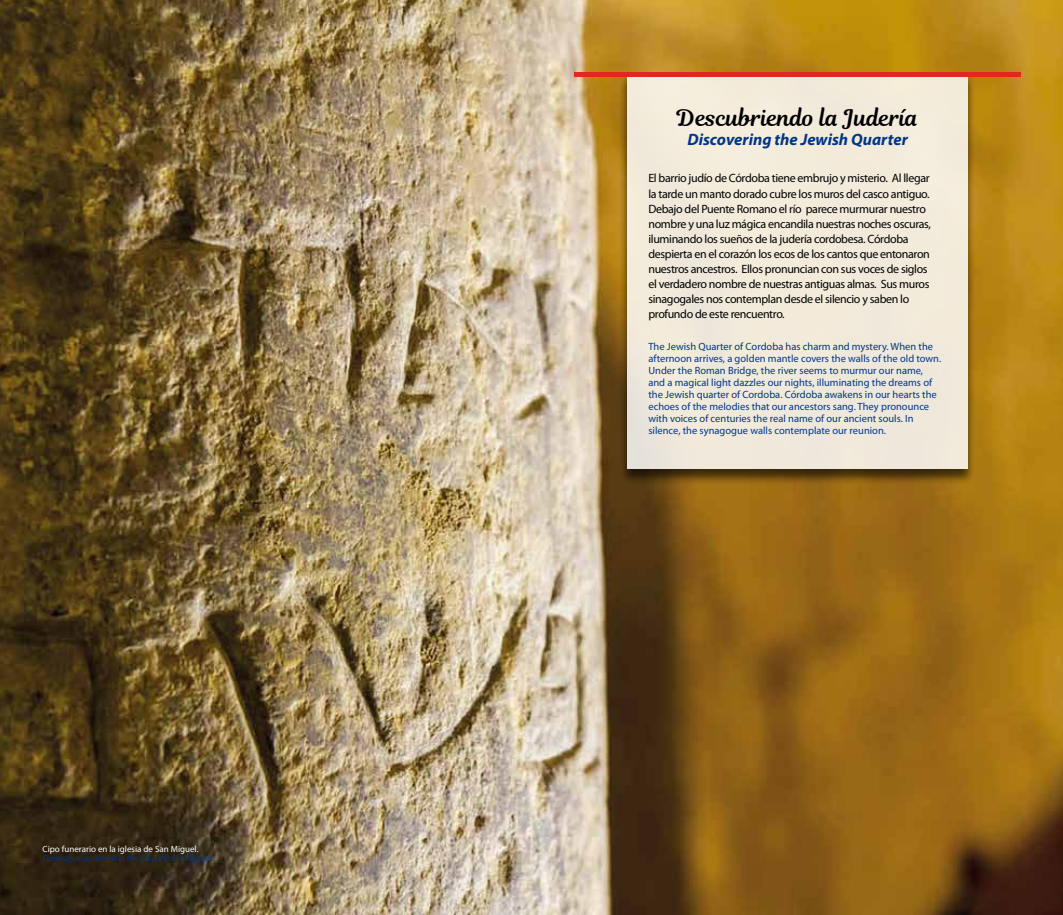
<style>
.page{position:relative;width:1063px;height:915px;background:#fff}
.page>*{position:absolute;margin:0;border:0;box-sizing:border-box;transform-origin:0 0}
.t1{font:22.5px "Magnolia Script";color:#000}
.t2{font:italic 700 16.5px "Myriad Pro";color:#00368a}
.t3{font:12px/15px "Myriad Pro";letter-spacing:-.03em;color:#000}
.t4{font:10.5px/12px "Myriad Pro";color:#00368a}
.t5{font:italic 9px "Myriad Pro";color:#00368a}
.t6{font:9px "Myriad Pro";color:#fff}
</style>
<div class="page">
<img style="left:0;top:0;width:1063px;height:914px">
<div style="left:619px;top:73px;width:357px;height:412px;background:#000;opacity:.75"></div>
<div style="left:627px;top:72px;width:340px;height:396px;background:#f2eadb"></div>
<div style="left:574px;top:72px;width:446px;height:5px;background:#e42620"></div>
<p class="t6" style="left:43px;top:842px;width:158px">Cipo funerario en la iglesia de San Miguel.</p>
<p class="t5" style="left:43px;top:851px;width:173px">Funerary monument in the Church of St. Miguel.</p>
<h1 class="t1" style="left:677px;top:101px;width:243px">Descubriendo la Judería</h1>
<h2 class="t2" style="left:687px;top:129px;width:222px">Discovering the Jewish Quarter</h2>
<p class="t3" style="left:648px;top:171px;width:284px">El barrio judío de Córdoba tiene embrujo y misterio. Al llegar la tarde un manto dorado cubre los muros del casco antiguo.<br>Debajo del Puente Romano el río parece murmurar nuestro nombre y una luz mágica encandila nuestras noches oscuras, iluminando los sueños de la judería cordobesa. Córdoba despierta en el corazón los ecos de los cantos que entonaron nuestros ancestros. Ellos pronuncian con sus voces de siglos el verdadero nombre de nuestras antiguas almas. Sus muros sinagogales nos contemplan desde el silencio y saben lo profundo de este rencuentro.</p>
<p class="t4" style="left:648px;top:340px;width:294px">The Jewish Quarter of Cordoba has charm and mystery. When the afternoon arrives, a golden mantle covers the walls of the old town.<br>Under the Roman Bridge, the river seems to murmur our name, and a magical light dazzles our nights, illuminating the dreams of the Jewish quarter of Cordoba. Córdoba awakens in our hearts the echoes of the melodies that our ancestors sang. They pronounce with voices of centuries the real name of our ancient souls. In silence, the synagogue walls contemplate our reunion.</p>
</div>
